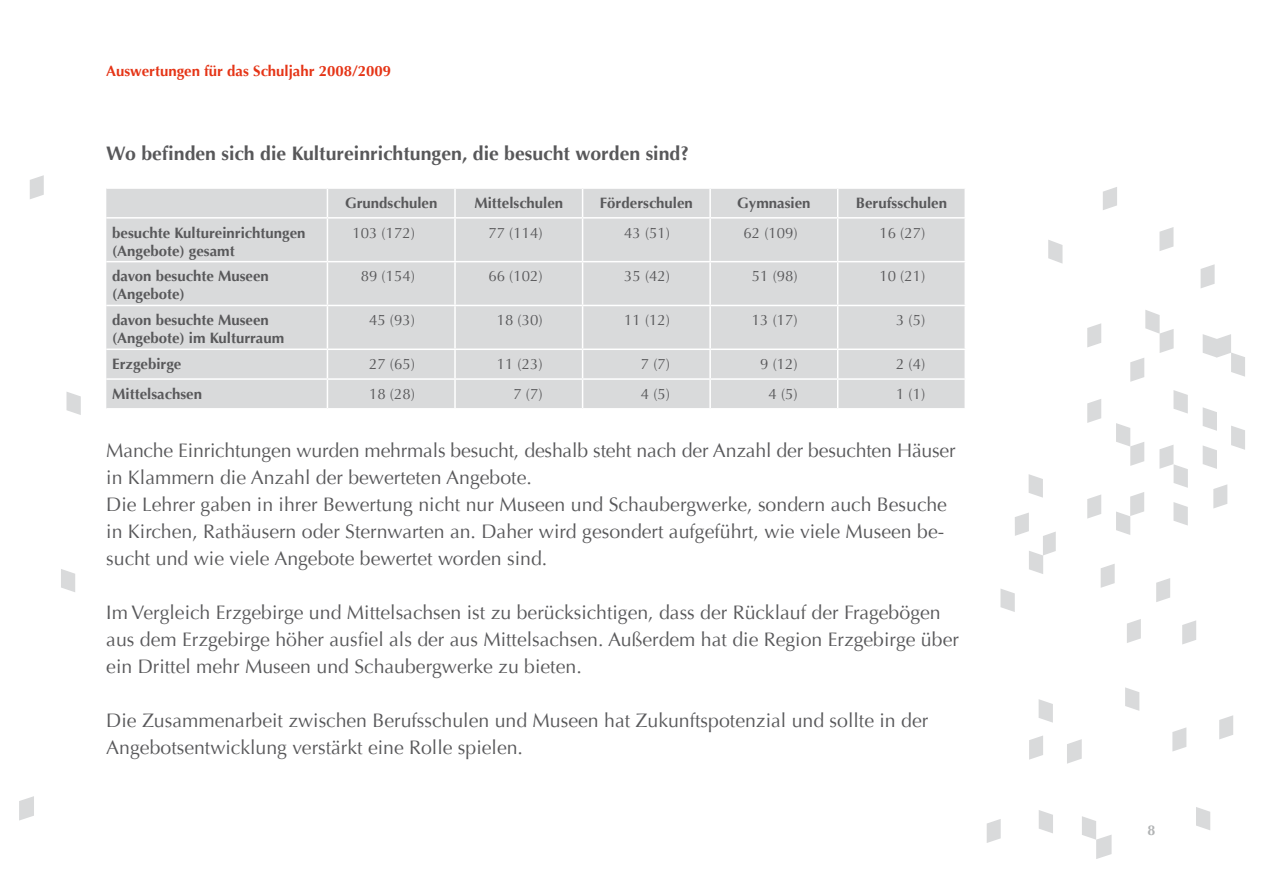
<style>
.page{position:relative;width:1263px;height:893px;background:#fff}
.page>*{position:absolute;margin:0;border:0;box-sizing:border-box;transform-origin:0 0}
.t1{font:19.5px/27px "Optima";color:#58585a}
.t2{font:700 19.5px "Optima";color:#58585a}
.t3{font:700 15px/18px "Optima";color:#58585a}
.t4{font:15px "Optima";color:#58585a}
.t5{font:700 15px "Optima";color:#e53517}
.t6{font:700 14.25px "Optima";color:#b1b3b4}
</style>
<div class="page">
<div style="left:106px;top:189px;width:858px;height:219px;background:#d9dadb"></div>
<svg style="left:327px;top:189px;width:1px;height:28px"></svg>
<hr style="left:454px;top:189px;width:2px;height:28px;background:#fff">
<svg style="left:582px;top:189px;width:1px;height:28px"></svg>
<hr style="left:709px;top:189px;width:2px;height:28px;background:#fff">
<svg style="left:837px;top:189px;width:1px;height:28px"></svg>
<hr style="left:106px;top:217px;width:221px;height:2px;background:#fff">
<hr style="left:327px;top:217px;width:128px;height:2px;background:#fff">
<hr style="left:327px;top:219px;width:1px;height:42px;background:#fff">
<hr style="left:455px;top:217px;width:128px;height:2px;background:#fff">
<hr style="left:454px;top:219px;width:2px;height:42px;background:#fff">
<hr style="left:583px;top:217px;width:127px;height:2px;background:#fff">
<hr style="left:582px;top:219px;width:1px;height:42px;background:#fff">
<hr style="left:710px;top:217px;width:128px;height:2px;background:#fff">
<hr style="left:709px;top:219px;width:2px;height:42px;background:#fff">
<hr style="left:838px;top:217px;width:128px;height:2px;background:#fff">
<hr style="left:837px;top:219px;width:1px;height:42px;background:#fff">
<hr style="left:106px;top:261px;width:221px;height:1px;background:#fff">
<hr style="left:327px;top:261px;width:128px;height:1px;background:#fff">
<hr style="left:327px;top:262px;width:1px;height:43px;background:#fff">
<hr style="left:455px;top:261px;width:128px;height:1px;background:#fff">
<hr style="left:454px;top:262px;width:2px;height:43px;background:#fff">
<hr style="left:583px;top:261px;width:127px;height:1px;background:#fff">
<hr style="left:582px;top:262px;width:1px;height:43px;background:#fff">
<hr style="left:710px;top:261px;width:128px;height:1px;background:#fff">
<hr style="left:709px;top:262px;width:2px;height:43px;background:#fff">
<hr style="left:838px;top:261px;width:128px;height:1px;background:#fff">
<hr style="left:837px;top:262px;width:1px;height:43px;background:#fff">
<hr style="left:106px;top:305px;width:221px;height:1px;background:#fff">
<hr style="left:327px;top:305px;width:128px;height:1px;background:#fff">
<hr style="left:327px;top:306px;width:1px;height:43px;background:#fff">
<hr style="left:455px;top:305px;width:128px;height:1px;background:#fff">
<hr style="left:454px;top:306px;width:2px;height:43px;background:#fff">
<hr style="left:583px;top:305px;width:127px;height:1px;background:#fff">
<hr style="left:582px;top:306px;width:1px;height:43px;background:#fff">
<hr style="left:710px;top:305px;width:128px;height:1px;background:#fff">
<hr style="left:709px;top:306px;width:2px;height:43px;background:#fff">
<hr style="left:838px;top:305px;width:128px;height:1px;background:#fff">
<hr style="left:837px;top:306px;width:1px;height:43px;background:#fff">
<hr style="left:106px;top:349px;width:221px;height:1px;background:#fff">
<hr style="left:327px;top:349px;width:128px;height:1px;background:#fff">
<hr style="left:455px;top:349px;width:128px;height:1px;background:#fff">
<hr style="left:454px;top:350px;width:2px;height:28px;background:#fff">
<hr style="left:583px;top:349px;width:127px;height:1px;background:#fff">
<hr style="left:710px;top:349px;width:128px;height:1px;background:#fff">
<hr style="left:709px;top:350px;width:2px;height:28px;background:#fff">
<hr style="left:838px;top:349px;width:128px;height:1px;background:#fff">
<hr style="left:106px;top:378px;width:221px;height:2px;background:#fff">
<hr style="left:327px;top:378px;width:128px;height:2px;background:#fff">
<svg style="left:327px;top:350px;width:1px;height:58px"></svg>
<hr style="left:455px;top:378px;width:128px;height:2px;background:#fff">
<hr style="left:454px;top:380px;width:2px;height:28px;background:#fff">
<hr style="left:583px;top:378px;width:127px;height:2px;background:#fff">
<svg style="left:582px;top:350px;width:1px;height:58px"></svg>
<hr style="left:710px;top:378px;width:128px;height:2px;background:#fff">
<hr style="left:709px;top:380px;width:2px;height:28px;background:#fff">
<hr style="left:838px;top:378px;width:128px;height:2px;background:#fff">
<svg style="left:837px;top:350px;width:1px;height:58px"></svg>
<svg style="left:61px;top:569px;width:14px;height:23px"></svg>
<svg style="left:1116px;top:423px;width:28px;height:43px"></svg>
<svg style="left:1116px;top:492px;width:28px;height:43px"></svg>
<svg style="left:1127px;top:619px;width:14px;height:24px"></svg>
<svg style="left:1101px;top:564px;width:14px;height:24px"></svg>
<svg style="left:1039px;top:810px;width:14px;height:23px"></svg>
<svg style="left:1125px;top:687px;width:14px;height:24px"></svg>
<svg style="left:1038px;top:699px;width:15px;height:24px"></svg>
<svg style="left:1159px;top:227px;width:14px;height:24px"></svg>
<svg style="left:1203px;top:445px;width:14px;height:24px"></svg>
<svg style="left:1203px;top:407px;width:14px;height:24px"></svg>
<svg style="left:987px;top:819px;width:14px;height:24px"></svg>
<svg style="left:1029px;top:735px;width:14px;height:25px"></svg>
<svg style="left:1219px;top:715px;width:14px;height:24px"></svg>
<svg style="left:1172px;top:727px;width:14px;height:24px"></svg>
<svg style="left:1173px;top:502px;width:15px;height:23px"></svg>
<svg style="left:1173px;top:390px;width:15px;height:24px"></svg>
<svg style="left:1087px;top:399px;width:14px;height:24px"></svg>
<svg style="left:30px;top:175px;width:14px;height:24px"></svg>
<svg style="left:1087px;top:323px;width:14px;height:24px"></svg>
<svg style="left:1200px;top:264px;width:14px;height:24px"></svg>
<svg style="left:1087px;top:494px;width:14px;height:25px"></svg>
<svg style="left:1130px;top:310px;width:43px;height:72px"></svg>
<svg style="left:1048px;top:240px;width:14px;height:23px"></svg>
<svg style="left:1196px;top:807px;width:14px;height:23px"></svg>
<svg style="left:67px;top:392px;width:14px;height:23px"></svg>
<svg style="left:1000px;top:589px;width:15px;height:23px"></svg>
<svg style="left:1082px;top:816px;width:29px;height:43px"></svg>
<svg style="left:19px;top:796px;width:15px;height:24px"></svg>
<svg style="left:1067px;top:739px;width:15px;height:25px"></svg>
<svg style="left:1156px;top:578px;width:14px;height:24px"></svg>
<svg style="left:1182px;top:620px;width:14px;height:24px"></svg>
<svg style="left:1029px;top:474px;width:14px;height:24px"></svg>
<svg style="left:1015px;top:513px;width:41px;height:61px"></svg>
<svg style="left:1213px;top:484px;width:14px;height:24px"></svg>
<svg style="left:1159px;top:445px;width:29px;height:43px"></svg>
<svg style="left:1231px;top:426px;width:14px;height:24px"></svg>
<svg style="left:1203px;top:334px;width:42px;height:43px"></svg>
<svg style="left:1103px;top:187px;width:14px;height:23px"></svg>
<p class="t5" style="left:106px;top:62px;width:286px">Auswertungen für das Schuljahr 2008/2009</p>
<p class="t2" style="left:106px;top:142px;width:584px">Wo befinden sich die Kultureinrichtungen, die besucht worden sind?</p>
<p class="t3" style="left:345px;top:194px;width:94px">Grundschulen</p>
<p class="t3" style="left:474px;top:194px;width:90px">Mittelschulen</p>
<p class="t3" style="left:600px;top:194px;width:95px">Förderschulen</p>
<p class="t3" style="left:737px;top:194px;width:75px">Gymnasien</p>
<p class="t3" style="left:856px;top:194px;width:93px">Berufsschulen</p>
<p class="t3" style="left:112px;top:224px;width:195px">besuchte Kultureinrichtungen (Angebote) gesamt</p>
<p class="t4" style="left:352px;top:224px;width:64px">103 (172)</p>
<p class="t4" style="left:488px;top:224px;width:56px">77 (114)</p>
<p class="t4" style="left:624px;top:224px;width:47px">43 (51)</p>
<p class="t4" style="left:743px;top:224px;width:56px">62 (109)</p>
<p class="t4" style="left:879px;top:224px;width:47px">16 (27)</p>
<p class="t3" style="left:112px;top:268px;width:158px">davon besuchte Museen (Angebote)</p>
<p class="t4" style="left:361px;top:268px;width:56px">89 (154)</p>
<p class="t4" style="left:488px;top:268px;width:56px">66 (102)</p>
<p class="t4" style="left:624px;top:268px;width:47px">35 (42)</p>
<p class="t4" style="left:752px;top:268px;width:47px">51 (98)</p>
<p class="t4" style="left:879px;top:268px;width:47px">10 (21)</p>
<p class="t3" style="left:112px;top:311px;width:173px">davon besuchte Museen (Angebote) im Kulturraum</p>
<p class="t4" style="left:369px;top:311px;width:47px">45 (93)</p>
<p class="t4" style="left:497px;top:311px;width:47px">18 (30)</p>
<p class="t4" style="left:624px;top:311px;width:47px">11 (12)</p>
<p class="t4" style="left:752px;top:311px;width:47px">13 (17)</p>
<p class="t4" style="left:896px;top:311px;width:31px">3 (5)</p>
<p class="t3" style="left:112px;top:355px;width:71px">Erzgebirge</p>
<p class="t4" style="left:369px;top:355px;width:47px">27 (65)</p>
<p class="t4" style="left:497px;top:355px;width:47px">11 (23)</p>
<p class="t4" style="left:641px;top:355px;width:31px">7 (7)</p>
<p class="t4" style="left:760px;top:355px;width:39px">9 (12)</p>
<p class="t4" style="left:896px;top:355px;width:31px">2 (4)</p>
<p class="t3" style="left:112px;top:385px;width:91px">Mittelsachsen</p>
<p class="t4" style="left:369px;top:385px;width:47px">18 (28)</p>
<p class="t4" style="left:513px;top:385px;width:31px">7 (7)</p>
<p class="t4" style="left:641px;top:385px;width:31px">4 (5)</p>
<p class="t4" style="left:768px;top:385px;width:31px">4 (5)</p>
<p class="t4" style="left:896px;top:385px;width:31px">1 (1)</p>
<p class="t1" style="left:106px;top:437px;width:851px">Manche Einrichtungen wurden mehrmals besucht, deshalb steht nach der Anzahl der besuchten Häuser in Klammern die Anzahl der bewerteten Angebote.<br>Die Lehrer gaben in ihrer Bewertung nicht nur Museen und Schaubergwerke, sondern auch Besuche in Kirchen, Rathäusern oder Sternwarten an. Daher wird gesondert aufgeführt, wie viele Museen be&shy;sucht und wie viele Angebote bewertet worden sind.</p>
<p class="t1" style="left:106px;top:599px;width:854px">Im Vergleich Erzgebirge und Mittelsachsen ist zu berücksichtigen, dass der Rücklauf der Fragebögen aus dem Erzgebirge höher ausfiel als der aus Mittelsachsen. Außerdem hat die Region Erzgebirge über ein Drittel mehr Museen und Schaubergwerke zu bieten.</p>
<p class="t1" style="left:106px;top:707px;width:823px">Die Zusammenarbeit zwischen Berufsschulen und Museen hat Zukunftspotenzial und sollte in der<br>Angebotsentwicklung verstärkt eine Rolle spielen.</p>
<p class="t6" style="left:1147px;top:822px;width:9px">8</p>
</div>
